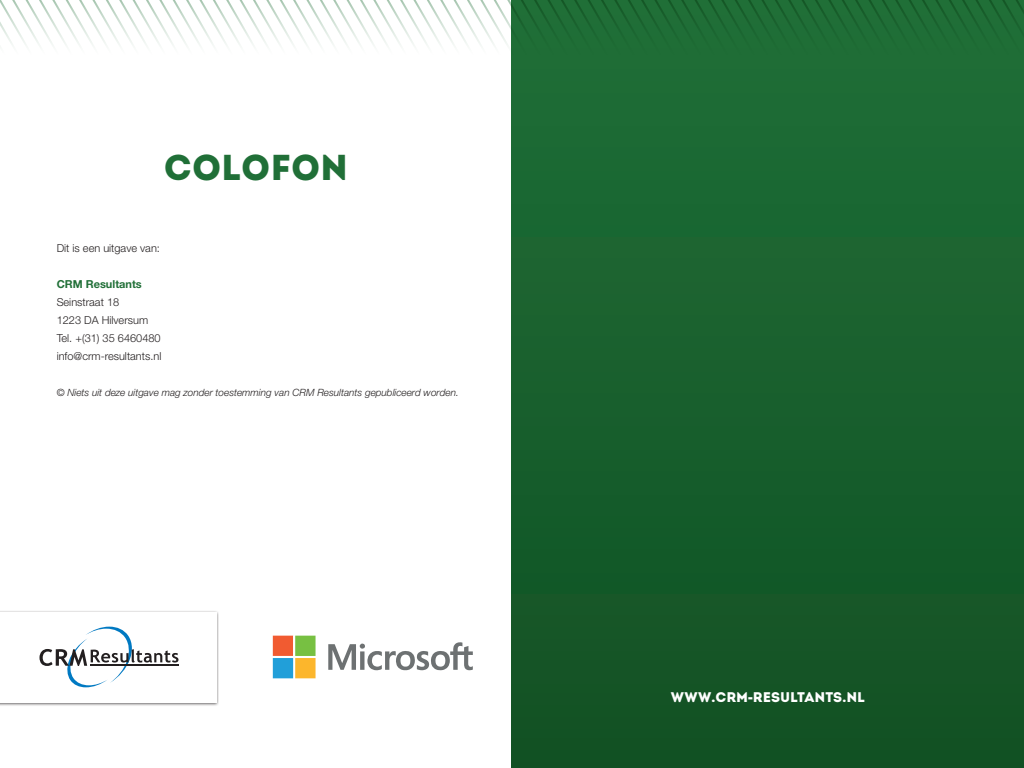
<style>
.page{position:relative;width:1024px;height:768px;background:#fff}
.page>*{position:absolute;margin:0;border:0;box-sizing:border-box;transform-origin:0 0}
.t1{font:36px "Intro";color:#206f37}
.t2{font:14px "Intro";color:#fff}
.t3{font:300 11px/18px "Helvetica Neue LT Pro";color:#231f20}
.t4{font:700 11px "Helvetica Neue LT Pro";color:#206f37}
.t5{font:italic 300 10px "Helvetica Neue LT Pro";color:#231f20}
.s1{font-style:normal}
.s2{font-family:"Arial";font-weight:900}
</style>
<div class="page">
<div style="left:512px;top:0;width:512px;height:768px;background:linear-gradient(to right,#185f2d,#185f2d)"></div>
<svg style="left:273px;top:636px;width:200px;height:42px"></svg>
<div style="left:0;top:610px;width:219px;height:96px;background:#231f20;opacity:.75"></div>
<div style="left:0;top:612px;width:216px;height:90px;background:#fff"></div>
<svg style="left:39px;top:627px;width:139px;height:60px"></svg>
<hr style="left:90px;top:665px;width:89px;height:1px;background:#231f20">
<svg style="left:0;top:0;width:1024px;height:57px"></svg>
<h1 class="t1" style="left:164px;top:146px;width:186px">COLOFON</h1>
<p class="t3" style="left:57px;top:239px;width:105px">Dit is een uitgave van:</p>
<p class="t4" style="left:57px;top:277px;width:87px">CRM Resultants</p>
<p class="t3" style="left:57px;top:293px;width:106px">Seinstraat 18<br>1223 DA Hilversum<br>Tel. +(31) 35 6460480 info@crm-resultants.nl</p>
<p class="t5" style="left:57px;top:386px;width:404px"><span class="s1">©</span> Niets uit deze uitgave mag zonder toestemming van CRM Resultants gepubliceerd worden.</p>
<p class="t2" style="left:671px;top:689px;width:196px">WWW.CRM<span class="s2">-</span>RESULTANTS.NL</p>
</div>
